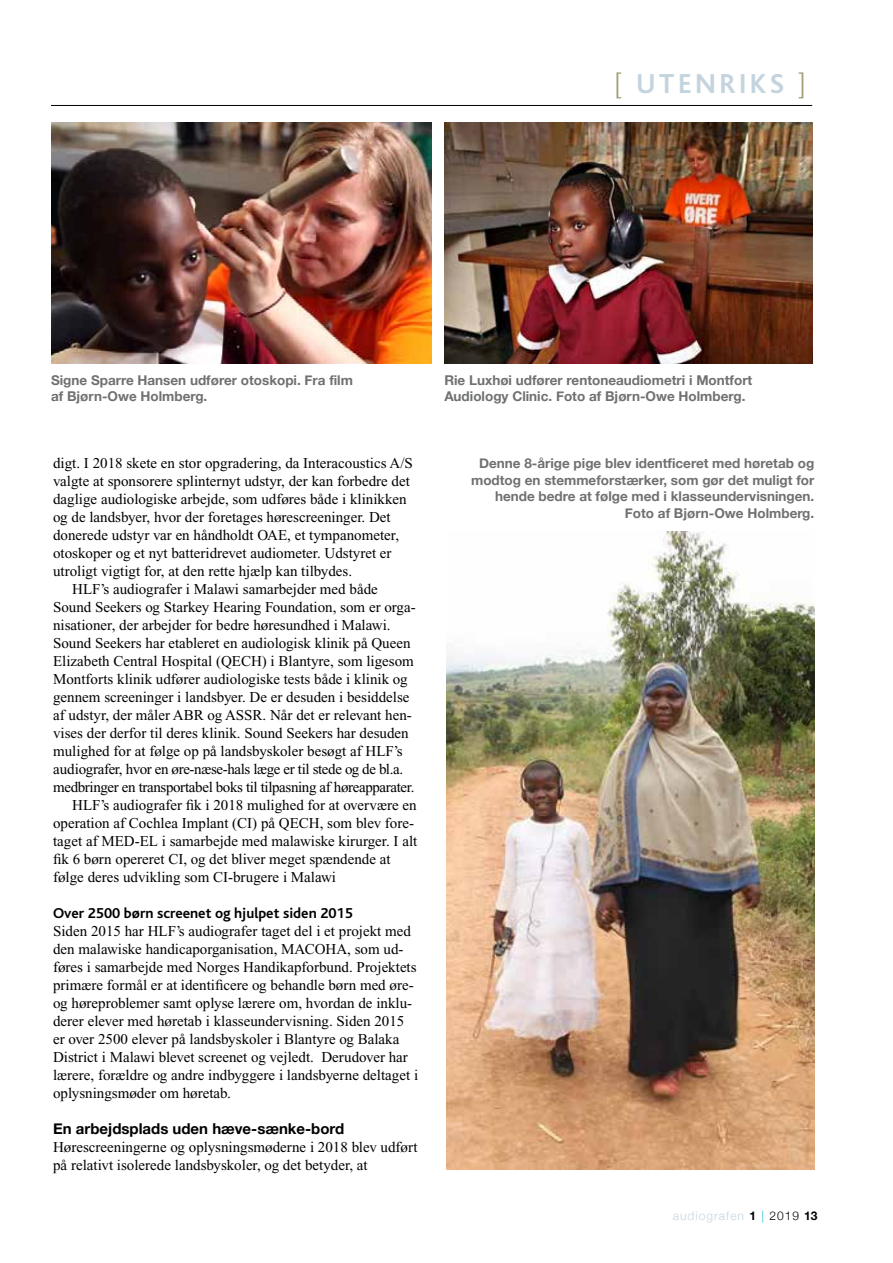
<style>
.page{position:relative;width:893px;height:1263px;background:#fff}
.page>*{position:absolute;margin:0;border:0;box-sizing:border-box;transform-origin:0 0}
.t1{font:700 28.65px "Bliss";letter-spacing:.12em;color:#c3d4de}
.t2{font:15px/18px "Times New Roman";color:#000}
.t3{font:15px "Times New Roman";letter-spacing:-.025em;color:#000}
.t4{font:700 15px "Bliss";color:#000}
.t5{font:700 15px "Helvetica Neue";color:#000}
.t6{font:700 13.5px/16.5px "Helvetica Neue";color:#6f7070}
.t7{font:300 12px "Helvetica Neue";letter-spacing:.085em;color:#c3d4de}
.s1{font-family:"Helvetica Neue";font-weight:300;color:#a4a078}
.s2{font-weight:700;color:#000}
.s3{color:#21b8cf}
.s4{color:#000}
</style>
<div class="page">
<hr style="left:51px;top:105px;width:761px;height:1px;background:#000">
<img style="left:444px;top:123px;width:368px;height:240px">
<img style="left:51px;top:123px;width:381px;height:240px">
<img style="left:446px;top:532px;width:368px;height:637px">
<h1 class="t1" style="left:614px;top:69px;width:193px"><span class="s1">[</span> UTENRIKS <span class="s1">]</span></h1>
<p class="t6" style="left:51px;top:371px;width:303px">Signe Sparre Hansen udfører otoskopi. Fra film af Bjørn-Owe Holmberg.</p>
<p class="t6" style="left:444px;top:371px;width:309px">Rie Luxhøi udfører rentoneaudiometri i Montfort<br>Audiology Clinic. Foto af Bjørn-Owe Holmberg.</p>
<p class="t2" style="left:53px;top:454px;width:361px">digt. I 2018 skete en stor opgradering, da Interacoustics A/S</p>
<p class="t2" style="left:53px;top:472px;width:358px">valgte at sponsorere splinternyt udstyr, der kan forbedre det</p>
<p class="t2" style="left:53px;top:490px;width:355px">daglige audiologiske arbejde, som udføres både i klinikken</p>
<p class="t2" style="left:53px;top:508px;width:339px">og de landsbyer, hvor der foretages hørescreeninger. Det</p>
<p class="t2" style="left:53px;top:526px;width:347px">donerede udstyr var en håndholdt OAE, et tympanometer,</p>
<p class="t2" style="left:53px;top:544px;width:340px">otoskoper og et nyt batteridrevet audiometer. Udstyret er</p>
<p class="t2" style="left:53px;top:562px;width:301px">utroligt vigtigt for, at den rette hjælp kan tilbydes.</p>
<p class="t2" style="left:72px;top:580px;width:307px">HLF’s audiografer i Malawi samarbejder med både</p>
<p class="t2" style="left:53px;top:598px;width:364px">Sound Seekers og Starkey Hearing Foundation, som er orga-</p>
<p class="t2" style="left:53px;top:616px;width:339px">nisationer, der arbejder for bedre høresundhed i Malawi.</p>
<p class="t2" style="left:53px;top:634px;width:359px">Sound Seekers har etableret en audiologisk klinik på Queen</p>
<p class="t2" style="left:53px;top:652px;width:362px">Elizabeth Central Hospital (QECH) i Blantyre, som ligesom</p>
<p class="t2" style="left:53px;top:670px;width:356px">Montforts klinik udfører audiologiske tests både i klinik og</p>
<p class="t2" style="left:53px;top:688px;width:358px">gennem screeninger i landsbyer. De er desuden i besiddelse</p>
<p class="t2" style="left:53px;top:706px;width:360px">af udstyr, der måler ABR og ASSR. Når det er relevant hen-</p>
<p class="t2" style="left:53px;top:724px;width:357px">vises der derfor til deres klinik. Sound Seekers har desuden</p>
<p class="t2" style="left:53px;top:742px;width:351px">mulighed for at følge op på landsbyskoler besøgt af HLF’s</p>
<p class="t3" style="left:53px;top:761px;width:351px">audiografer, hvor en øre-næse-hals læge er til stede og de bl.a.</p>
<p class="t3" style="left:53px;top:779px;width:363px">medbringer en transportabel boks til tilpasning af høreapparater.</p>
<p class="t2" style="left:72px;top:796px;width:346px">HLF’s audiografer fik i 2018 mulighed for at overvære en</p>
<p class="t2" style="left:53px;top:814px;width:362px">operation af Cochlea Implant (CI) på QECH, som blev fore-</p>
<p class="t2" style="left:53px;top:832px;width:366px">taget af MED-EL i samarbejde med malawiske kirurger. I alt</p>
<p class="t2" style="left:53px;top:850px;width:339px">fik 6 børn opereret CI, og det bliver meget spændende at</p>
<p class="t2" style="left:53px;top:868px;width:284px">følge deres udvikling som CI-brugere i Malawi</p>
<p class="t4" style="left:53px;top:905px;width:301px">Over 2500 børn screenet og hjulpet siden 2015</p>
<p class="t2" style="left:53px;top:922px;width:367px">Siden 2015 har HLF’s audiografer taget del i et projekt med den malawiske handicaporganisation, MACOHA, som ud&shy;føres i samarbejde med Norges Handikapforbund. Projektets primære formål er at identificere og behandle børn med øre&shy;og høreproblemer samt oplyse lærere om, hvordan de inklu&shy;derer elever med høretab i klasseundervisning. Siden 2015 er over 2500 elever på landsbyskoler i Blantyre og Balaka District i Malawi blevet screenet og vejledt. Derudover har lærere, forældre og andre indbyggere i landsbyerne deltaget i oplysningsmøder om høretab.</p>
<p class="t5" style="left:53px;top:1119px;width:293px">En arbejdsplads uden hæve-sænke-bord</p>
<p class="t2" style="left:53px;top:1138px;width:366px">Hørescreeningerne og oplysningsmøderne i 2018 blev udført på relativt isolerede landsbyskoler, og det betyder, at</p>
<p class="t6" style="left:471px;top:455px;width:345px;text-align:right">Denne 8-årige pige blev identficeret med høretab og modtog en stemmeforstærker, som gør det muligt for hende bedre at følge med i klasseundervisningen.<br>Foto af Bjørn-Owe Holmberg.</p>
<p class="t7" style="left:673px;top:1206px;width:146px">audiografen <span class="s2">1</span> <span class="s3">|</span> <span class="s4">2019</span> <span class="s2">13</span></p>
</div>
